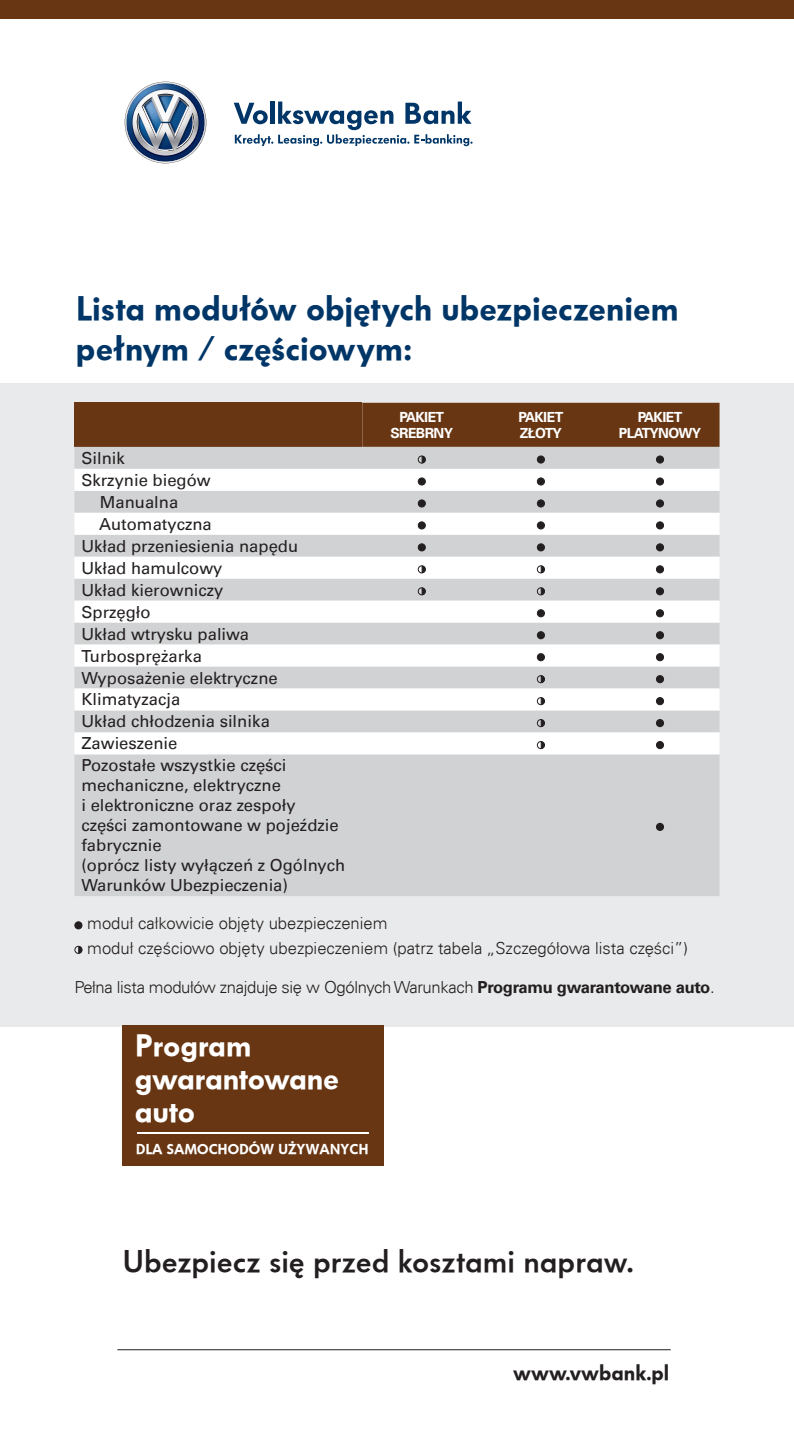
<style>
.page{position:relative;width:794px;height:1439px;background:#fff}
.page>*{position:absolute;margin:0;border:0;box-sizing:border-box;transform-origin:0 0}
.t1{font:33.25px/39.9px "VW Headline Blk PL Normal";color:#003667}
.t2{font:30.62px "VW Headline Sb PL Normal";color:#231f20}
.t3{font:30.28px/32.9px "VW Head Blk Tab PL Normal";letter-spacing:-.005em;color:#fff}
.stopka{font:21px "VW Head Blk Tab PL Normal";color:#231f20}
.copy{font:16.62px/19.9px "Univers Com 55 Roman";color:#231f20}
.copy-2{font:300 16.62px "Univers Com 45";color:#231f20}
.copy-3{font:300 16.62px "Univers Com 45";letter-spacing:-.02em;color:#231f20}
.copy-4{font:700 14px/16.8px "Univers Com 65";letter-spacing:-.04em;color:#fff;text-align:center}
.t4{font:14px "VW Head Blk Tab PL Normal";letter-spacing:-.005em;color:#fff}
.s1{font-family:"Univers Com 65";font-weight:700}
</style>
<div class="page">
<div style="left:0;top:384px;width:794px;height:643px;background:#e9eaeb"></div>
<div style="left:122px;top:1024px;width:261px;height:141px;background:#683613"></div>
<hr style="left:137px;top:1132px;width:231px;height:2px;background:#fff">
<img style="left:124px;top:82px;width:83px;height:81px">
<svg style="left:234px;top:102px;width:238px;height:44px"></svg>
<div style="left:74px;top:403px;width:288px;height:44px;background:#683613"></div>
<div style="left:362px;top:403px;width:357px;height:44px;background:#683613"></div>
<div style="left:74px;top:447px;width:645px;height:449px;background:#d1d2d4"></div>
<svg style="left:74px;top:469px;width:645px;height:285px;background:#e9eaeb"></svg>
<div style="left:418px;top:455px;width:8px;height:8px;border:1px solid #231f20;border-radius:50%"></div>
<svg style="left:421px;top:455px;width:5px;height:9px"></svg>
<div style="left:537px;top:456px;width:7px;height:7px;background:#231f20;border-radius:50%"></div>
<div style="left:537px;top:455px;width:8px;height:8px;border:1px solid #231f20;border-radius:50%"></div>
<div style="left:656px;top:456px;width:7px;height:7px;background:#231f20;border-radius:50%"></div>
<div style="left:656px;top:455px;width:8px;height:8px;border:1px solid #231f20;border-radius:50%"></div>
<div style="left:418px;top:478px;width:7px;height:7px;background:#231f20;border-radius:50%"></div>
<div style="left:418px;top:477px;width:8px;height:8px;border:1px solid #231f20;border-radius:50%"></div>
<div style="left:537px;top:478px;width:7px;height:7px;background:#231f20;border-radius:50%"></div>
<div style="left:537px;top:477px;width:8px;height:8px;border:1px solid #231f20;border-radius:50%"></div>
<div style="left:656px;top:478px;width:7px;height:7px;background:#231f20;border-radius:50%"></div>
<div style="left:656px;top:477px;width:8px;height:8px;border:1px solid #231f20;border-radius:50%"></div>
<div style="left:418px;top:500px;width:7px;height:7px;background:#231f20;border-radius:50%"></div>
<div style="left:418px;top:499px;width:8px;height:8px;border:1px solid #231f20;border-radius:50%"></div>
<div style="left:537px;top:500px;width:7px;height:7px;background:#231f20;border-radius:50%"></div>
<div style="left:537px;top:499px;width:8px;height:8px;border:1px solid #231f20;border-radius:50%"></div>
<div style="left:656px;top:500px;width:7px;height:7px;background:#231f20;border-radius:50%"></div>
<div style="left:656px;top:499px;width:8px;height:8px;border:1px solid #231f20;border-radius:50%"></div>
<div style="left:418px;top:522px;width:7px;height:7px;background:#231f20;border-radius:50%"></div>
<div style="left:418px;top:521px;width:8px;height:8px;border:1px solid #231f20;border-radius:50%"></div>
<div style="left:537px;top:522px;width:7px;height:7px;background:#231f20;border-radius:50%"></div>
<div style="left:537px;top:521px;width:8px;height:8px;border:1px solid #231f20;border-radius:50%"></div>
<div style="left:656px;top:522px;width:7px;height:7px;background:#231f20;border-radius:50%"></div>
<div style="left:656px;top:521px;width:8px;height:8px;border:1px solid #231f20;border-radius:50%"></div>
<div style="left:418px;top:544px;width:7px;height:7px;background:#231f20;border-radius:50%"></div>
<div style="left:418px;top:543px;width:8px;height:8px;border:1px solid #231f20;border-radius:50%"></div>
<div style="left:537px;top:544px;width:7px;height:7px;background:#231f20;border-radius:50%"></div>
<div style="left:537px;top:543px;width:8px;height:8px;border:1px solid #231f20;border-radius:50%"></div>
<div style="left:656px;top:544px;width:7px;height:7px;background:#231f20;border-radius:50%"></div>
<div style="left:656px;top:543px;width:8px;height:8px;border:1px solid #231f20;border-radius:50%"></div>
<div style="left:418px;top:565px;width:8px;height:8px;border:1px solid #231f20;border-radius:50%"></div>
<svg style="left:421px;top:565px;width:5px;height:8px"></svg>
<div style="left:537px;top:565px;width:8px;height:8px;border:1px solid #231f20;border-radius:50%"></div>
<svg style="left:540px;top:565px;width:5px;height:8px"></svg>
<div style="left:656px;top:566px;width:7px;height:7px;background:#231f20;border-radius:50%"></div>
<div style="left:656px;top:565px;width:8px;height:8px;border:1px solid #231f20;border-radius:50%"></div>
<div style="left:418px;top:587px;width:8px;height:8px;border:1px solid #231f20;border-radius:50%"></div>
<svg style="left:421px;top:587px;width:5px;height:8px"></svg>
<div style="left:537px;top:587px;width:8px;height:8px;border:1px solid #231f20;border-radius:50%"></div>
<svg style="left:540px;top:587px;width:5px;height:8px"></svg>
<div style="left:656px;top:588px;width:7px;height:7px;background:#231f20;border-radius:50%"></div>
<div style="left:656px;top:587px;width:8px;height:8px;border:1px solid #231f20;border-radius:50%"></div>
<div style="left:537px;top:610px;width:7px;height:7px;background:#231f20;border-radius:50%"></div>
<div style="left:537px;top:609px;width:8px;height:8px;border:1px solid #231f20;border-radius:50%"></div>
<div style="left:656px;top:610px;width:7px;height:7px;background:#231f20;border-radius:50%"></div>
<div style="left:656px;top:609px;width:8px;height:8px;border:1px solid #231f20;border-radius:50%"></div>
<div style="left:537px;top:632px;width:7px;height:7px;background:#231f20;border-radius:50%"></div>
<div style="left:537px;top:631px;width:8px;height:8px;border:1px solid #231f20;border-radius:50%"></div>
<div style="left:656px;top:632px;width:7px;height:7px;background:#231f20;border-radius:50%"></div>
<div style="left:656px;top:631px;width:8px;height:8px;border:1px solid #231f20;border-radius:50%"></div>
<div style="left:537px;top:653px;width:7px;height:8px;background:#231f20;border-radius:50%"></div>
<div style="left:537px;top:653px;width:8px;height:8px;border:1px solid #231f20;border-radius:50%"></div>
<div style="left:656px;top:653px;width:7px;height:8px;background:#231f20;border-radius:50%"></div>
<div style="left:656px;top:653px;width:8px;height:8px;border:1px solid #231f20;border-radius:50%"></div>
<div style="left:537px;top:675px;width:8px;height:8px;border:1px solid #231f20;border-radius:50%"></div>
<svg style="left:540px;top:675px;width:5px;height:8px"></svg>
<div style="left:656px;top:675px;width:7px;height:8px;background:#231f20;border-radius:50%"></div>
<div style="left:656px;top:675px;width:8px;height:8px;border:1px solid #231f20;border-radius:50%"></div>
<div style="left:537px;top:697px;width:8px;height:8px;border:1px solid #231f20;border-radius:50%"></div>
<svg style="left:540px;top:697px;width:5px;height:8px"></svg>
<div style="left:656px;top:697px;width:7px;height:7px;background:#231f20;border-radius:50%"></div>
<div style="left:656px;top:697px;width:8px;height:8px;border:1px solid #231f20;border-radius:50%"></div>
<div style="left:537px;top:719px;width:8px;height:8px;border:1px solid #231f20;border-radius:50%"></div>
<svg style="left:540px;top:719px;width:5px;height:8px"></svg>
<div style="left:656px;top:719px;width:7px;height:7px;background:#231f20;border-radius:50%"></div>
<div style="left:656px;top:719px;width:8px;height:8px;border:1px solid #231f20;border-radius:50%"></div>
<div style="left:537px;top:741px;width:8px;height:8px;border:1px solid #231f20;border-radius:50%"></div>
<svg style="left:540px;top:741px;width:5px;height:8px"></svg>
<div style="left:656px;top:741px;width:7px;height:7px;background:#231f20;border-radius:50%"></div>
<div style="left:656px;top:741px;width:8px;height:8px;border:1px solid #231f20;border-radius:50%"></div>
<div style="left:656px;top:823px;width:7px;height:7px;background:#231f20;border-radius:50%"></div>
<div style="left:656px;top:823px;width:8px;height:8px;border:1px solid #231f20;border-radius:50%"></div>
<div style="left:75px;top:922px;width:7px;height:7px;background:#231f20;border-radius:50%"></div>
<div style="left:74px;top:921px;width:8px;height:8px;border:1px solid #231f20;border-radius:50%"></div>
<div style="left:74px;top:946px;width:8px;height:8px;border:1px solid #231f20;border-radius:50%"></div>
<svg style="left:78px;top:945px;width:5px;height:9px"></svg>
<div style="left:0;top:0;width:794px;height:19px;background:#683613"></div>
<hr style="left:117px;top:1349px;width:553px;height:1px;background:#231f20">
<p class="t1" style="left:76px;top:288px;width:604px">Lista modułów objętych ubezpieczeniem pełnym / częściowym:</p>
<p class="copy-4" style="left:390px;top:408px;width:64px">PAKIET<br>SREBRNY</p>
<p class="copy-4" style="left:518px;top:408px;width:46px;text-align:left">PAKIET<br>ZŁOTY</p>
<p class="copy-4" style="left:618px;top:408px;width:84px">PAKIET<br>PLATYNOWY</p>
<p class="copy" style="left:81px;top:448px;width:45px">Silnik</p>
<p class="copy" style="left:81px;top:470px;width:131px">Skrzynie biegów</p>
<p class="copy" style="left:100px;top:492px;width:80px">Manualna</p>
<p class="copy" style="left:99px;top:514px;width:114px">Automatyczna</p>
<p class="copy" style="left:81px;top:536px;width:218px">Układ przeniesienia napędu</p>
<p class="copy" style="left:81px;top:558px;width:143px">Układ hamulcowy</p>
<p class="copy" style="left:81px;top:580px;width:144px">Układ kierowniczy</p>
<p class="copy" style="left:81px;top:602px;width:71px">Sprzęgło</p>
<p class="copy" style="left:81px;top:624px;width:169px">Układ wtrysku paliwa</p>
<p class="copy" style="left:81px;top:646px;width:122px">Turbosprężarka</p>
<p class="copy" style="left:81px;top:667px;width:198px">Wyposażenie elektryczne</p>
<p class="copy" style="left:81px;top:689px;width:100px">Klimatyzacja</p>
<p class="copy" style="left:81px;top:711px;width:190px">Układ chłodzenia silnika</p>
<p class="copy" style="left:81px;top:733px;width:97px">Zawieszenie</p>
<p class="copy" style="left:81px;top:755px;width:265px">Pozostałe wszystkie części mechaniczne, elektryczne<br>i elektroniczne oraz zespoły części zamontowane w pojeździe fabrycznie<br>(oprócz listy wyłączeń z Ogólnych<br>Warunków Ubezpieczenia)</p>
<p class="copy-2" style="left:87px;top:913px;width:302px">moduł całkowicie objęty ubezpieczeniem</p>
<p class="copy-2" style="left:87px;top:938px;width:602px">moduł częściowo objęty ubezpieczeniem (patrz tabela „Szczegółowa lista części”)</p>
<p class="copy-3" style="left:74px;top:977px;width:642px">Pełna lista modułów znajduje się w Ogólnych Warunkach <span class="s1">Programu gwarantowane auto</span>.</p>
<p class="t3" style="left:135px;top:1028px;width:206px">Program gwarantowane auto</p>
<p class="t4" style="left:136px;top:1140px;width:234px">DLA SAMOCHODÓW UŻYWANYCH</p>
<p class="t2" style="left:122px;top:1242px;width:513px">Ubezpiecz się przed kosztami napraw.</p>
<p class="stopka" style="left:513px;top:1359px;width:158px">www.vwbank.pl</p>
</div>
